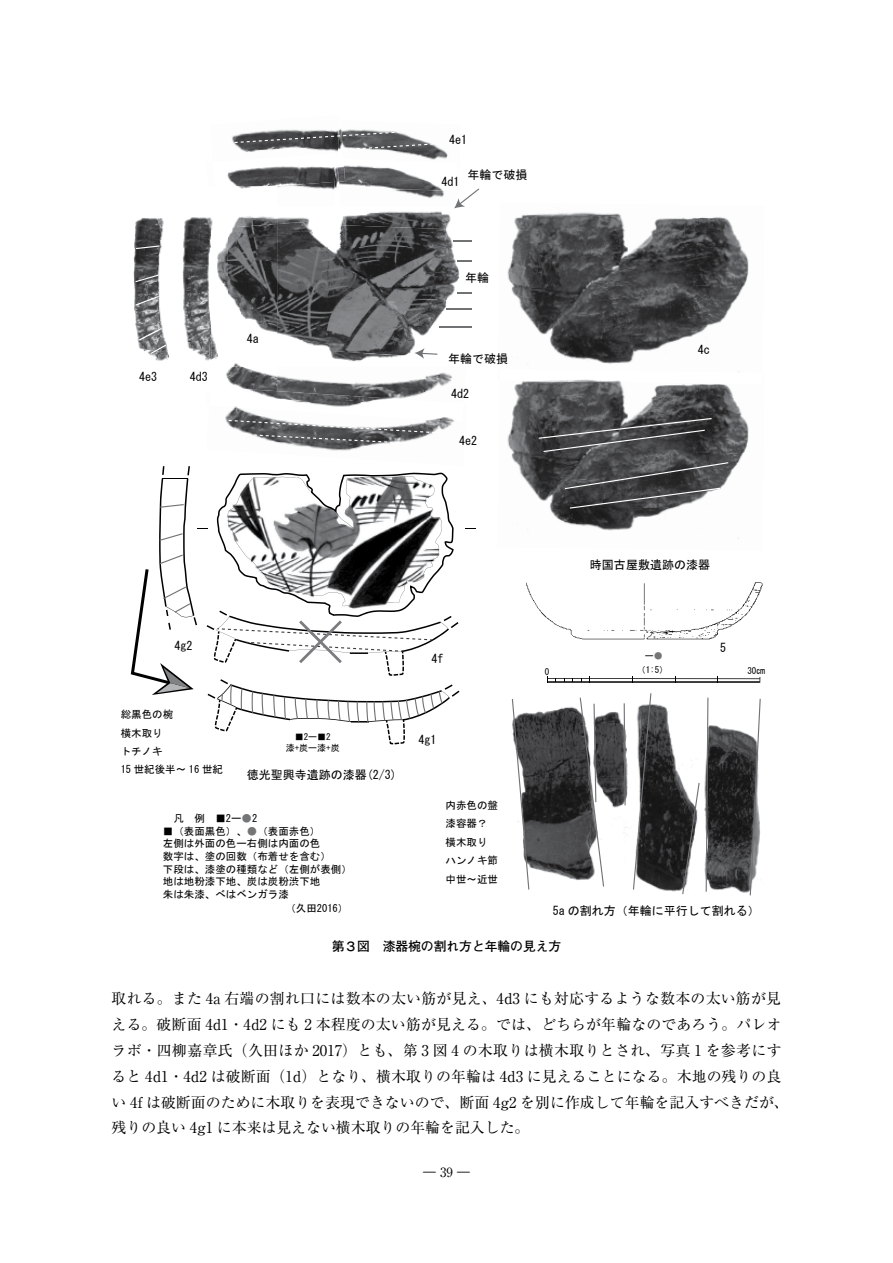
<style>
.page{position:relative;width:893px;height:1263px;background:#fff}
.page>*{position:absolute;margin:0;border:0;box-sizing:border-box;transform-origin:0 0}
.t1{font:72px "MS Mincho";color:#7b7c7f}
.t2{font:14.85px/25.8px "Ryumin Pro";letter-spacing:.005em;color:#000}
.t3{font:700 12.75px "Futo Go B101 Pro";color:#000}
.t4{font:12.75px "Ryumin Pro";color:#000}
.t5{font:12px "MS Gothic";color:#000}
.t6{font:10.5px/18.3px "MS Gothic";color:#000}
.t7{font:9px/10.8px "MS Gothic";color:#000;text-align:center}
.s1{color:#737577}
</style>
<div class="page">
<img style="left:277px;top:224px;width:194px;height:123px">
<img style="left:228px;top:229px;width:49px;height:104px">
<img style="left:507px;top:212px;width:242px;height:152px">
<img style="left:397px;top:191px;width:47px;height:7px">
<img style="left:333px;top:208px;width:123px;height:21px">
<img style="left:277px;top:186px;width:56px;height:4px">
<img style="left:277px;top:217px;width:57px;height:7px">
<img style="left:232px;top:216px;width:45px;height:13px">
<img style="left:333px;top:186px;width:9px;height:34px">
<img style="left:277px;top:372px;width:175px;height:19px">
<img style="left:328px;top:347px;width:110px;height:15px">
<img style="left:226px;top:363px;width:51px;height:24px">
<img style="left:133px;top:218px;width:36px;height:143px">
<img style="left:182px;top:217px;width:29px;height:144px">
<img style="left:211px;top:226px;width:17px;height:141px">
<img style="left:208px;top:217px;width:5px;height:9px">
<svg style="left:135px;top:275px;width:24px;height:7px"></svg>
<svg style="left:135px;top:296px;width:24px;height:10px"></svg>
<svg style="left:136px;top:245px;width:24px;height:4px"></svg>
<svg style="left:139px;top:328px;width:27px;height:26px"></svg>
<img style="left:388px;top:147px;width:60px;height:12px">
<img style="left:339px;top:159px;width:104px;height:32px">
<img style="left:241px;top:150px;width:97px;height:2px">
<img style="left:227px;top:166px;width:110px;height:20px">
<img style="left:237px;top:186px;width:26px;height:3px">
<img style="left:335px;top:159px;width:10px;height:23px">
<svg style="left:337px;top:159px;width:2px;height:28px"></svg>
<svg style="left:232px;top:129px;width:206px;height:21px"></svg>
<img style="left:298px;top:422px;width:154px;height:29px">
<img style="left:225px;top:391px;width:229px;height:31px">
<img style="left:225px;top:387px;width:52px;height:5px">
<svg style="left:225px;top:419px;width:221px;height:27px"></svg>
<svg style="left:458px;top:260px;width:14px;height:1px"></svg>
<svg style="left:458px;top:292px;width:14px;height:1px"></svg>
<svg style="left:447px;top:308px;width:25px;height:1px"></svg>
<svg style="left:454px;top:240px;width:18px;height:2px"></svg>
<hr style="left:440px;top:326px;width:32px;height:1px;background:#707274">
<img style="left:507px;top:384px;width:242px;height:155px">
<img style="left:519px;top:371px;width:220px;height:13px">
<svg style="left:539px;top:418px;width:173px;height:34px;background:#4e4e50"></svg>
<svg style="left:565px;top:462px;width:163px;height:47px;background:#5c5c5e"></svg>
<img style="left:511px;top:697px;width:250px;height:199px">
<svg style="left:512px;top:699px;width:17px;height:190px"></svg>
<svg style="left:633px;top:693px;width:18px;height:197px"></svg>
<svg style="left:706px;top:698px;width:2px;height:194px"></svg>
<svg style="left:750px;top:699px;width:11px;height:196px"></svg>
<svg style="left:682px;top:783px;width:18px;height:111px"></svg>
<svg style="left:624px;top:703px;width:2px;height:102px"></svg>
<svg style="left:580px;top:698px;width:24px;height:188px"></svg>
<svg style="left:415px;top:348px;width:22px;height:11px"></svg>
<svg style="left:454px;top:188px;width:25px;height:20px"></svg>
<svg style="left:131px;top:466px;width:328px;height:278px"></svg>
<img style="left:526px;top:582px;width:237px;height:58px">
<svg style="left:547px;top:676px;width:213px;height:7px"></svg>
<p class="t5" style="left:449px;top:133px;width:19px">4e1</p>
<p class="t5" style="left:139px;top:371px;width:19px">4e3</p>
<p class="t5" style="left:190px;top:370px;width:19px">4d3</p>
<p class="t5" style="left:247px;top:333px;width:13px">4a</p>
<p class="t5" style="left:441px;top:176px;width:19px">4d1</p>
<p class="t5" style="left:468px;top:169px;width:61px">年輪で破損</p>
<p class="t5" style="left:465px;top:271px;width:25px">年輪</p>
<p class="t5" style="left:448px;top:352px;width:61px">年輪で破損</p>
<p class="t5" style="left:451px;top:388px;width:19px">4d2</p>
<p class="t5" style="left:459px;top:435px;width:19px">4e2</p>
<p class="t5" style="left:698px;top:344px;width:13px">4c</p>
<p class="t5" style="left:175px;top:639px;width:19px">4g2</p>
<p class="t6" style="left:121px;top:705px;width:104px">総黒色の椀<br>横木取り<br>トチノキ<br>15 世紀後半～ 16 世紀</p>
<p class="t1" style="left:284px;top:606px;width:73px">×</p>
<p class="t7" style="left:286px;top:731px;width:55px">■2ー■2<br>漆+炭ー漆+炭</p>
<p class="t5" style="left:247px;top:769px;width:151px">徳光聖興寺遺跡の漆器(2/3)</p>
<p class="t6" style="left:163px;top:809px;width:96px">　凡　例　■2ー<span class="s1">●</span>2</p>
<p class="t6" style="left:163px;top:825px;width:191px;line-height:12.6px">■（表面黒色）、<span class="s1">●</span>（表面赤色）<br>左側は外面の色ー右側は内面の色<br>数字は、塗の回数（布着せを含む）<br>下段は、漆塗の種類など（左側が表側）地は地粉漆下地、炭は炭粉渋下地<br>朱は朱漆、べはベンガラ漆</p>
<p class="t5" style="left:432px;top:653px;width:13px">4f</p>
<p class="t5" style="left:418px;top:733px;width:19px">4g1</p>
<p class="t6" style="left:446px;top:796px;width:54px">内赤色の盤漆容器？横木取りハンノキ節中世～近世</p>
<p class="t5" style="left:590px;top:559px;width:121px">時国古屋敷遺跡の漆器</p>
<p class="t7" style="left:645px;top:651px;width:19px">ー<span class="s1">●</span></p>
<p class="t5" style="left:720px;top:642px;width:7px">5</p>
<p class="t7" style="left:545px;top:666px;width:6px">0</p>
<p class="t7" style="left:637px;top:665px;width:33px">（1:5）</p>
<p class="t7" style="left:747px;top:665px;width:19px">30㎝</p>
<p class="t6" style="left:285px;top:899px;width:64px">（久田2016）</p>
<p class="t3" style="left:332px;top:936px;width:231px">第３図　漆器椀の割れ方と年輪の見え方</p>
<p class="t5" style="left:553px;top:905px;width:208px">5a の割れ方（年輪に平行して割れる）</p>
<p class="t5" style="left:339px;top:940px;width:211px">第3図　漆器椀の割れ方と年輪の見え方</p>
<p class="t2" style="left:112px;top:985px;width:679px">取れる。また 4a 右端の割れ口には数本の太い筋が見え、4d3 にも対応するような数本の太い筋が見える。破断面 4d1・4d2 にも 2 本程度の太い筋が見える。では、どちらが年輪なのであろう。パレオラボ・四柳嘉章氏（久田ほか 2017）とも、第 3 図 4 の木取りは横木取りとされ、写真 1 を参考にすると 4d1・4d2 は破断面（1d）となり、横木取りの年輪は 4d3 に見えることになる。木地の残りの良い 4f は破断面のために木取りを表現できないので、断面 4g2 を別に作成して年輪を記入すべきだが、残りの良い 4g1 に本来は見えない横木取りの年輪を記入した。</p>
<p class="t4" style="left:423px;top:1162px;width:48px">― 39 ―</p>
</div>
